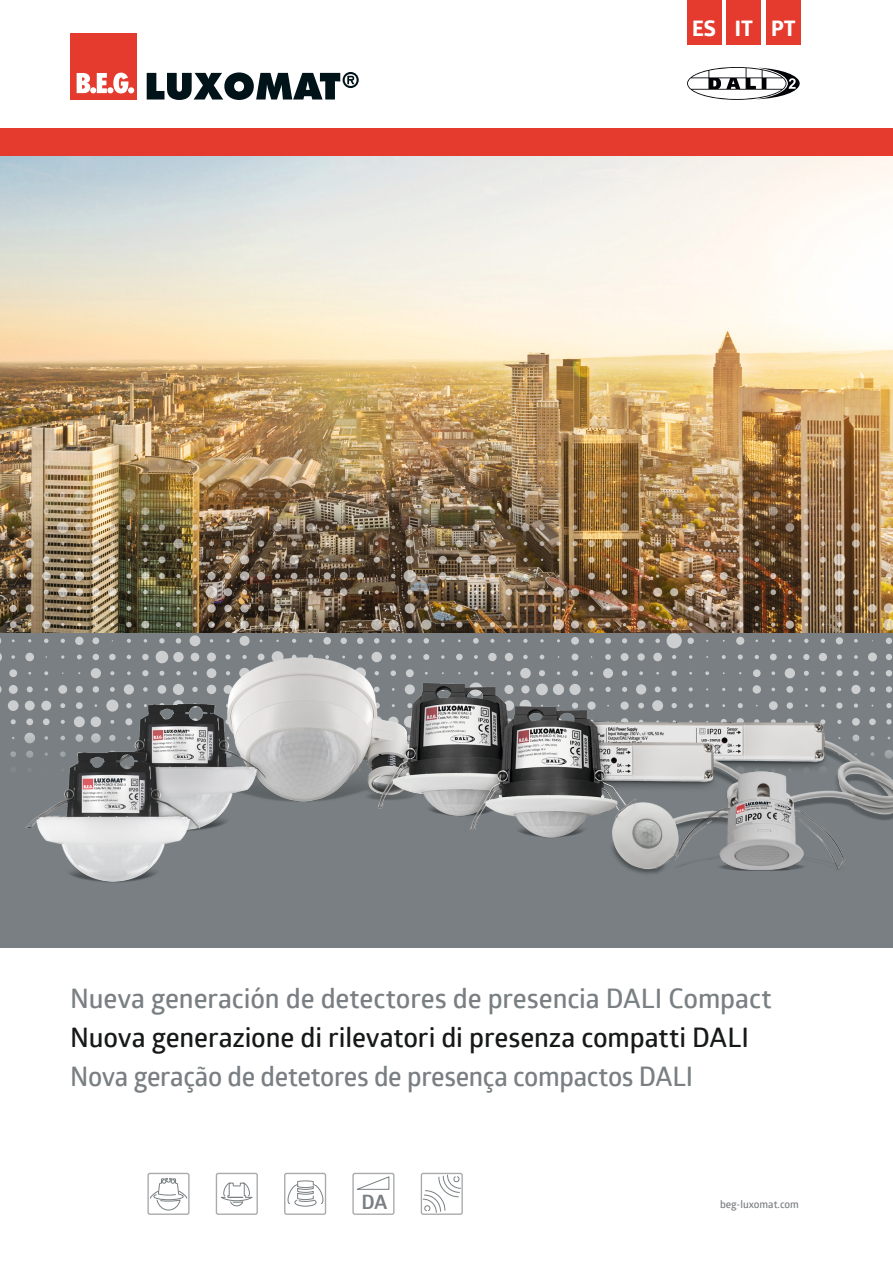
<style>
.page{position:relative;width:893px;height:1263px;background:#fff}
.page>*{position:absolute;margin:0;border:0;box-sizing:border-box;transform-origin:0 0}
.t1{font:600 27px "Glober";letter-spacing:-.01em;color:#797f82}
.t2{font:600 27px "Glober";letter-spacing:-.005em;color:#171818}
.t3{font:700 21px "Globerx";color:#fff}
.t4{font:700 19.8px "Glober";color:#797f82}
.t5{font:600 10.5px "Glober";color:#797f82}
</style>
<div class="page">
<img style="left:0;top:155px;width:893px;height:238px">
<div style="left:0;top:128px;width:893px;height:27px;background:#e53a2e"></div>
<div style="left:70px;top:33px;width:67px;height:67px;background:#e53a2e"></div>
<svg style="left:77px;top:73px;width:57px;height:20px"></svg>
<svg style="left:147px;top:72px;width:212px;height:28px"></svg>
<div style="left:766px;top:0;width:34px;height:45px;background:#e53a2e"></div>
<div style="left:727px;top:0;width:34px;height:45px;background:#e53a2e"></div>
<div style="left:687px;top:0;width:34px;height:45px;background:#e53a2e"></div>
<svg style="left:687px;top:67px;width:113px;height:33px"></svg>
<div style="left:0;top:634px;width:893px;height:314px;background:#797f82"></div>
<img style="left:0;top:393px;width:893px;height:376px">
<img style="left:18px;top:631px;width:875px;height:252px">
<div style="left:147px;top:1173px;width:43px;height:42px;border:1px solid #aaa;border-radius:2px"></div>
<svg style="left:150px;top:1178px;width:37px;height:33px"></svg>
<div style="left:216px;top:1173px;width:42px;height:42px;border:1px solid #aaa;border-radius:2px"></div>
<svg style="left:221px;top:1182px;width:32px;height:25px"></svg>
<div style="left:284px;top:1173px;width:42px;height:42px;border:1px solid #aaa;border-radius:2px"></div>
<svg style="left:287px;top:1180px;width:38px;height:27px"></svg>
<div style="left:352px;top:1173px;width:42px;height:42px;border:1px solid #aaa;border-radius:2px"></div>
<svg style="left:357px;top:1176px;width:33px;height:14px"></svg>
<div style="left:421px;top:1173px;width:42px;height:42px;border:1px solid #aaa;border-radius:2px"></div>
<svg style="left:422px;top:1174px;width:40px;height:39px"></svg>
<p class="t3" style="left:692px;top:13px;width:105px">ES IT PT</p>
<p class="t1" style="left:70px;top:979px;width:703px">Nueva generación de detectores de presencia DALI Compact</p>
<p class="t2" style="left:70px;top:1018px;width:680px">Nuova generazione di rilevatori di presenza compatti DALI</p>
<p class="t1" style="left:70px;top:1057px;width:624px">Nova geração de detetores de presença compactos DALI</p>
<p class="t4" style="left:361px;top:1188px;width:28px">DA</p>
<p class="t5" style="left:720px;top:1197px;width:80px">beg-luxomat.com</p>
</div>
